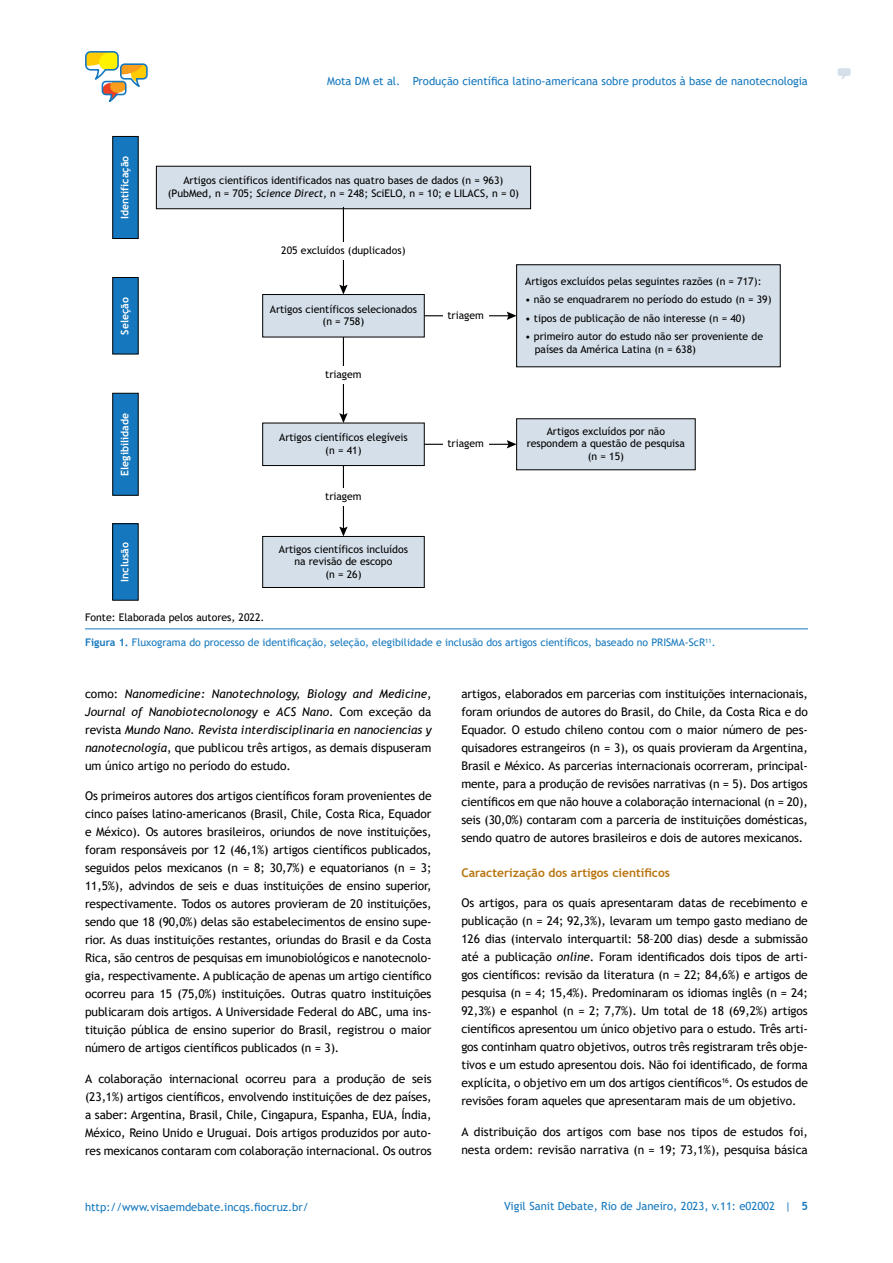
<style>
.page{position:relative;width:893px;height:1263px;background:#fff}
.page>*{position:absolute;margin:0;border:0;box-sizing:border-box;transform-origin:0 0}
.t1{font:12px/18px "Trebuchet MS";letter-spacing:-.01em;color:#000;text-align:justify}
.t2{font:italic 12px/18px "Trebuchet MS";color:#000;text-align:justify}
.t3{font:700 12px "Trebuchet MS";color:#b87510}
.t4{font:11.25px "Trebuchet MS";color:#1578be}
.t5{font:10.5px/12.6px "Trebuchet MS";color:#000;text-align:center}
.t6{font:10.5px "Trebuchet MS";color:#1578be}
.t7{font:700 10.5px "Trebuchet MS";color:#fff}
.s1{font-style:italic}
.s2{font-weight:700}
.s3{font-style:normal}
</style>
<div class="page">
<svg style="left:85px;top:51px;width:63px;height:51px"></svg>
<svg style="left:837px;top:68px;width:14px;height:11px"></svg>
<hr style="left:85px;top:628px;width:723px;height:1px;background:#1578be">
<div style="left:112px;top:136px;width:27px;height:103px;background:#1578be;border:1px solid #000"></div>
<div style="left:112px;top:393px;width:27px;height:103px;background:#1578be;border:1px solid #000"></div>
<div style="left:112px;top:277px;width:27px;height:77px;background:#1578be;border:1px solid #000"></div>
<div style="left:113px;top:524px;width:25px;height:76px;background:#1578be"></div>
<div style="left:112px;top:523px;width:27px;height:78px;border:1px solid #000"></div>
<div style="left:156px;top:166px;width:375px;height:43px;background:#d5dfe9;border:1px solid #000"></div>
<div style="left:262px;top:294px;width:163px;height:43px;background:#d5dfe9;border:1px solid #000"></div>
<div style="left:262px;top:423px;width:163px;height:43px;background:#d5dfe9;border:1px solid #000"></div>
<div style="left:262px;top:536px;width:163px;height:52px;background:#d5dfe9;border:1px solid #000"></div>
<div style="left:516px;top:418px;width:180px;height:52px;background:#d5dfe9"></div>
<div style="left:517px;top:265px;width:263px;height:102px;background:#d5dfe9"></div>
<div style="left:516px;top:264px;width:265px;height:103px;border:1px solid #000"></div>
<hr style="left:343px;top:207px;width:1px;height:81px;background:#000">
<svg style="left:339px;top:285px;width:9px;height:9px"></svg>
<hr style="left:424px;top:315px;width:86px;height:1px;background:#000">
<svg style="left:507px;top:312px;width:10px;height:8px"></svg>
<hr style="left:424px;top:444px;width:86px;height:1px;background:#000">
<svg style="left:507px;top:440px;width:10px;height:8px"></svg>
<hr style="left:343px;top:337px;width:1px;height:79px;background:#000">
<svg style="left:339px;top:413px;width:9px;height:10px"></svg>
<hr style="left:343px;top:465px;width:1px;height:65px;background:#000">
<svg style="left:339px;top:527px;width:9px;height:9px"></svg>
<div style="left:325px;top:242px;width:37px;height:18px;background:#fff"></div>
<div style="left:325px;top:488px;width:37px;height:18px;background:#fff"></div>
<div style="left:325px;top:366px;width:37px;height:17px;background:#fff"></div>
<div style="left:443px;top:306px;width:45px;height:17px;background:#fff"></div>
<div style="left:443px;top:436px;width:45px;height:17px;background:#fff"></div>
<p class="t7" style="left:118px;top:219px;width:65px;rotate:-90deg">Identificação</p>
<p class="t7" style="left:118px;top:334px;width:39px;rotate:-90deg">Seleção</p>
<p class="t7" style="left:118px;top:476px;width:64px;rotate:-90deg">Elegibilidade</p>
<p class="t7" style="left:118px;top:582px;width:41px;rotate:-90deg">Inclusão</p>
<p class="t4" style="left:327px;top:74px;width:482px">Mota DM et al. Produção científica latino-americana sobre produtos à base de nanotecnologia</p>
<p class="t5" style="left:168px;top:174px;width:353px">Artigos científicos identificados nas quatro bases de dados (n = 963) (PubMed, n = 705; <span class="s1">Science Direct</span>, n = 248; SciELO, n = 10; e LILACS, n = 0)</p>
<p class="t5" style="left:281px;top:244px;width:126px">205 excluídos (duplicados)</p>
<p class="t5" style="left:270px;top:302px;width:149px">Artigos científicos selecionados (n = 758)</p>
<p class="t5" style="left:325px;top:368px;width:38px">triagem</p>
<p class="t5" style="left:279px;top:431px;width:130px">Artigos científicos elegíveis (n = 41)</p>
<p class="t5" style="left:325px;top:490px;width:38px">triagem</p>
<p class="t5" style="left:279px;top:542px;width:131px">Artigos científicos incluídos na revisão de escopo<br>(n = 26)</p>
<p class="t5" style="left:447px;top:309px;width:38px">triagem</p>
<p class="t5" style="left:447px;top:437px;width:38px">triagem</p>
<p class="t5" style="left:525px;top:275px;width:238px">Artigos excluídos pelas seguintes razões (n = 717):</p>
<p class="t5" style="left:525px;top:293px;width:248px">• não se enquadrarem no período do estudo (n = 39)</p>
<p class="t5" style="left:525px;top:312px;width:222px">• tipos de publicação de não interesse (n = 40)</p>
<p class="t5" style="left:535px;top:330px;width:230px;text-align:left;text-indent:-9px">• primeiro autor do estudo não ser proveniente de países da América Latina (n = 638)</p>
<p class="t5" style="left:527px;top:425px;width:160px">Artigos excluídos por não respondem a questão de pesquisa (n = 15)</p>
<p class="t5" style="left:85px;top:611px;width:181px">Fonte: Elaborada pelos autores, 2022.</p>
<p class="t6" style="left:85px;top:636px;width:632px"><span class="s2">Figura 1.</span> Fluxograma do processo de identificação, seleção, elegibilidade e inclusão dos artigos científicos, baseado no PRISMA-ScR<sup>11</sup>.</p>
<p class="t2" style="left:85px;top:684px;width:348px"><span class="s3">como:</span> Nanomedicine: Nanotechnology, Biology and Medicine<span class="s3">, </span>Journal of Nanobiotecnolonogy <span class="s3">e</span> ACS Nano<span class="s3">. Com exceção da revista</span> Mundo Nano. Revista interdisciplinaria en nanociencias y nanotecnología<span class="s3">, que publicou três artigos, as demais dispuseram um único artigo no período do estudo.</span></p>
<p class="t1" style="left:85px;top:787px;width:348px">Os primeiros autores dos artigos científicos foram provenientes de cinco países latino-americanos (Brasil, Chile, Costa Rica, Equador e México). Os autores brasileiros, oriundos de nove instituições, foram responsáveis por 12 (46,1%) artigos científicos publicados, seguidos pelos mexicanos (n = 8; 30,7%) e equatorianos (n = 3; 11,5%), advindos de seis e duas instituições de ensino superior, respectivamente. Todos os autores provieram de 20 instituições, sendo que 18 (90,0%) delas são estabelecimentos de ensino supe&shy;rior. As duas instituições restantes, oriundas do Brasil e da Costa Rica, são centros de pesquisas em imunobiológicos e nanotecnolo&shy;gia, respectivamente. A publicação de apenas um artigo científico ocorreu para 15 (75,0%) instituições. Outras quatro instituições publicaram dois artigos. A Universidade Federal do ABC, uma ins&shy;tituição pública de ensino superior do Brasil, registrou o maior número de artigos científicos publicados (n = 3).</p>
<p class="t1" style="left:85px;top:1070px;width:348px">A colaboração internacional ocorreu para a produção de seis (23,1%) artigos científicos, envolvendo instituições de dez países, a saber: Argentina, Brasil, Chile, Cingapura, Espanha, EUA, Índia, México, Reino Unido e Uruguai. Dois artigos produzidos por auto&shy;res mexicanos contaram com colaboração internacional. Os outros</p>
<p class="t1" style="left:461px;top:684px;width:348px">artigos, elaborados em parcerias com instituições internacionais, foram oriundos de autores do Brasil, do Chile, da Costa Rica e do Equador. O estudo chileno contou com o maior número de pes&shy;quisadores estrangeiros (n = 3), os quais provieram da Argentina, Brasil e México. As parcerias internacionais ocorreram, principal&shy;mente, para a produção de revisões narrativas (n = 5). Dos artigos científicos em que não houve a colaboração internacional (n = 20), seis (30,0%) contaram com a parceria de instituições domésticas, sendo quatro de autores brasileiros e dois de autores mexicanos.</p>
<p class="t3" style="left:461px;top:865px;width:210px">Caracterização dos artigos científicos</p>
<p class="t1" style="left:461px;top:894px;width:348px">Os artigos, para os quais apresentaram datas de recebimento e publicação (n = 24; 92,3%), levaram um tempo gasto mediano de 126 dias (intervalo interquartil: 58–200 dias) desde a submissão até a publicação <span class="s1">online</span>. Foram identificados dois tipos de arti&shy;gos científicos: revisão da literatura (n = 22; 84,6%) e artigos de pesquisa (n = 4; 15,4%). Predominaram os idiomas inglês (n = 24; 92,3%) e espanhol (n = 2; 7,7%). Um total de 18 (69,2%) artigos científicos apresentou um único objetivo para o estudo. Três arti&shy;gos continham quatro objetivos, outros três registraram três obje&shy;tivos e um estudo apresentou dois. Não foi identificado, de forma explícita, o objetivo em um dos artigos científicos<sup>16</sup>. Os estudos de revisões foram aqueles que apresentaram mais de um objetivo.</p>
<p class="t1" style="left:461px;top:1123px;width:348px">A distribuição dos artigos com base nos tipos de estudos foi, nesta ordem: revisão narrativa (n = 19; 73,1%), pesquisa básica</p>
<p class="t4" style="left:85px;top:1199px;width:225px">http://www.visaemdebate.incqs.fiocruz.br/</p>
<p class="t4" style="left:504px;top:1199px;width:305px">Vigil Sanit Debate, Rio de Janeiro, 2023, v.11: e02002 | <span class="s2">5</span></p>
</div>
